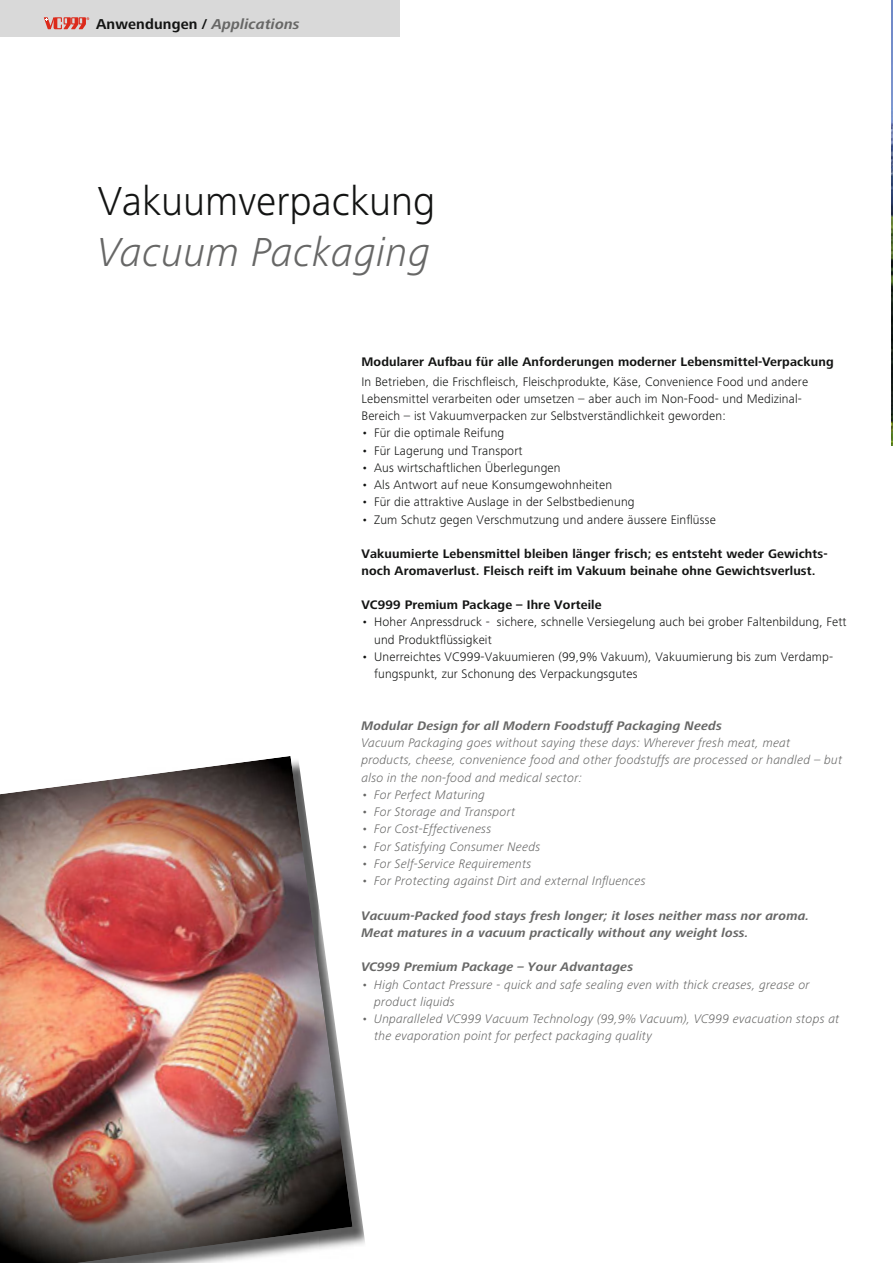
<style>
.page{position:relative;width:893px;height:1263px;background:#fff}
.page>*{position:absolute;margin:0;border:0;box-sizing:border-box;transform-origin:0 0}
.t1{font:300 42px "Frutiger Next LT";color:#131413}
.t2{font:italic 300 42px "Frutiger Next LT";letter-spacing:.01em;color:#676766}
.t3{font:700 14.85px "Frutiger Next LT";letter-spacing:.01em;color:#131413}
.t4{font:300 12.9px/17.2px "Frutiger Next LT";letter-spacing:.01em;color:#131413}
.t5{font:italic 300 12.9px/17.2px "Frutiger Next LT";letter-spacing:.01em;color:#676766}
.t6{font:700 12.9px/17.2px "Frutiger Next LT";letter-spacing:.01em;color:#131413}
.t7{font:italic 700 12.9px/17.2px "Frutiger Next LT";letter-spacing:.01em;color:#676766}
.s1{font-style:italic;color:#676766}
.s2{font-style:normal}
</style>
<div class="page">
<div style="left:0;top:0;width:400px;height:37px;background:#d9d9d9"></div>
<svg style="left:44px;top:17px;width:45px;height:12px"></svg>
<img style="left:352px;top:1148px;width:13px;height:98px">
<img style="left:0;top:756px;width:352px;height:507px">
<img style="left:892px;top:0;width:1px;height:445px">
<p class="t3" style="left:96px;top:18px;width:205px">Anwendungen / <span class="s1">Applications</span></p>
<h1 class="t1" style="left:98px;top:185px;width:339px">Vakuumverpackung</h1>
<h1 class="t2" style="left:98px;top:235px;width:334px">Vacuum Packaging</h1>
<p class="t6" style="left:361px;top:354px;width:474px">Modularer Aufbau für alle Anforderungen moderner Lebensmittel-Verpackung</p>
<p class="t4" style="left:361px;top:374px;width:448px">In Betrieben, die Frischfleisch, Fleischprodukte, Käse, Convenience Food und andere<br>Lebensmittel verarbeiten oder umsetzen – aber auch im Non-Food- und Medizinal-<br>Bereich – ist Vakuumverpacken zur Selbstverständlichkeit geworden:</p>
<p class="t4" style="left:361px;top:426px;width:144px">• Für die optimale Reifung</p>
<p class="t4" style="left:361px;top:443px;width:163px">• Für Lagerung und Transport</p>
<p class="t4" style="left:361px;top:460px;width:201px">• Aus wirtschaftlichen Überlegungen</p>
<p class="t4" style="left:361px;top:477px;width:252px">• Als Antwort auf neue Konsumgewohnheiten</p>
<p class="t4" style="left:361px;top:495px;width:275px">• Für die attraktive Auslage in der Selbstbedienung</p>
<p class="t4" style="left:361px;top:512px;width:356px">• Zum Schutz gegen Verschmutzung und andere äussere Einflüsse</p>
<p class="t6" style="left:361px;top:546px;width:468px">Vakuumierte Lebensmittel bleiben länger frisch; es entsteht weder Gewichts&shy;noch Aromaverlust. Fleisch reift im Vakuum beinahe ohne Gewichtsverlust.</p>
<p class="t6" style="left:361px;top:597px;width:242px">VC999 Premium Package – Ihre Vorteile</p>
<p class="t4" style="left:374px;top:615px;width:474px;text-indent:-13px">• Hoher Anpressdruck - sichere, schnelle Versiegelung auch bei grober Faltenbildung, Fett und Produktflüssigkeit</p>
<p class="t4" style="left:374px;top:649px;width:460px;text-indent:-13px">• Unerreichtes VC999-Vakuumieren (99,9% Vakuum), Vakuumierung bis zum Verdamp&shy;fungspunkt, zur Schonung des Verpackungsgutes</p>
<p class="t7" style="left:361px;top:718px;width:362px">Modular Design for all Modern Foodstuff Packaging Needs</p>
<p class="t5" style="left:361px;top:735px;width:482px">Vacuum Packaging goes without saying these days: Wherever fresh meat, meat products, cheese, convenience food and other foodstuffs are processed or handled – but also in the non-food and medical sector:</p>
<p class="t5" style="left:361px;top:787px;width:125px"><span class="s2">•</span> For Perfect Maturing</p>
<p class="t5" style="left:361px;top:804px;width:155px"><span class="s2">•</span> For Storage and Transport</p>
<p class="t5" style="left:361px;top:822px;width:131px"><span class="s2">•</span> For Cost-Effectiveness</p>
<p class="t5" style="left:361px;top:839px;width:181px"><span class="s2">•</span> For Satisfying Consumer Needs</p>
<p class="t5" style="left:361px;top:856px;width:171px"><span class="s2">•</span> For Self-Service Requirements</p>
<p class="t5" style="left:361px;top:873px;width:286px"><span class="s2">•</span> For Protecting against Dirt and external Influences</p>
<p class="t7" style="left:361px;top:908px;width:449px">Vacuum-Packed food stays fresh longer; it loses neither mass nor aroma.<br>Meat matures in a vacuum practically without any weight loss.</p>
<p class="t7" style="left:361px;top:960px;width:273px">VC999 Premium Package – Your Advantages</p>
<p class="t5" style="left:374px;top:977px;width:437px;text-indent:-13px"><span class="s2">•</span> High Contact Pressure - quick and safe sealing even with thick creases, grease or pro duct liquids</p>
<p class="t5" style="left:374px;top:1011px;width:467px;text-indent:-13px">• Unparalleled VC999 Vacuum Technology (99,9% Vacuum), VC999 evacuation stops at the evaporation point for perfect packaging quality</p>
</div>
